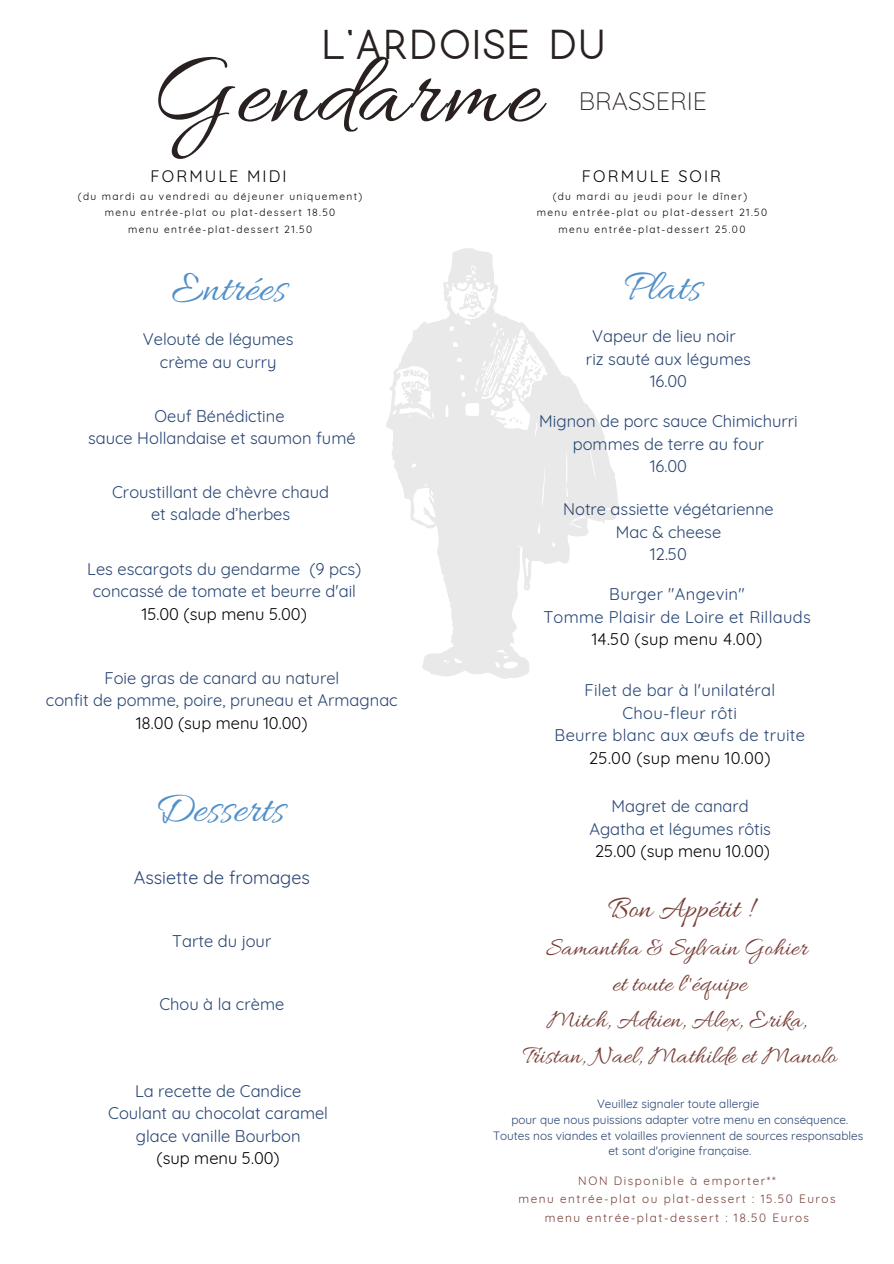
<style>
.page{position:relative;width:894px;height:1264px;background:#fff}
.page>*{position:absolute;margin:0;border:0;box-sizing:border-box;transform-origin:0 0}
.t1{font:104.7px "Allura";letter-spacing:.02em;color:#282120}
.t2{font:44.1px "Allura";color:#5290c9}
.t3{font:37.65px "Quick";color:#282120}
.t4{font:31.2px "Allura";color:#783f38}
.t5{font:25.8px/36px "Allura";color:#783f38;text-align:center}
.t6{font:300 25.05px "Quicksand";color:#282120}
.t7{font:18px "Quicksand";color:#274472}
.t8{font:16.5px/22.5px "Quicksand";color:#274472;text-align:center}
.t9{font:16.5px/22.5px "Quicksand";letter-spacing:.02em;color:#274472;text-align:center}
.t10{font:16.2px "Quicksand";letter-spacing:.13em;color:#000}
.t11{font:11.85px "Quicksand";color:#274472}
.t12{font:11.85px "Quicksand";letter-spacing:.13em;color:#783f38}
.t13{font:10.2px "Quicksand";letter-spacing:.13em;color:#000}
.s1{color:#000}
</style>
<div class="page">
<svg style="left:386px;top:248px;width:232px;height:431px"></svg>
<svg style="left:402px;top:369px;width:25px;height:11px"></svg>
<h6 class="t3" style="left:321px;top:30px;width:285px">L'ARDOISE DU</h6>
<h6 class="t1" style="left:150px;top:35px;width:390px">Gendarme</h6>
<h6 class="t6" style="left:578px;top:85px;width:130px">BRASSERIE</h6>
<h6 class="t10" style="left:150px;top:165px;width:137px">FORMULE MIDI</h6>
<h6 class="t13" style="left:78px;top:190px;width:286px">(du mardi au vendredi au déjeuner uniquement)</h6>
<h6 class="t13" style="left:105px;top:206px;width:232px">menu entrée-plat ou plat-dessert 18.50</h6>
<h6 class="t13" style="left:128px;top:222px;width:186px">menu entrée-plat-dessert 21.50</h6>
<p class="t2" style="left:171px;top:263px;width:116px">Entrées</p>
<p class="t8" style="left:143px;top:327px;width:152px">Velouté de légumes crème au curry</p>
<p class="t8" style="left:88px;top:404px;width:269px">Oeuf Bénédictine<br>sauce Hollandaise et saumon fumé</p>
<p class="t8" style="left:112px;top:480px;width:218px">Croustillant de chèvre chaud et salade d’herbes</p>
<h2 class="t8" style="left:87px;top:557px;width:275px">Les escargots du gendarme (9 pcs) concassé de tomate et beurre d'ail<br><span class="s1">15.00 (sup menu 5.00)</span></h2>
<h6 class="t8" style="left:46px;top:666px;width:353px">Foie gras de canard au naturel<br>confit de pomme, poire, pruneau et Armagnac<br><span class="s1">18.00 (sup menu 10.00)</span></h6>
<h6 class="t2" style="left:155px;top:784px;width:131px">Desserts</h6>
<p class="t7" style="left:134px;top:865px;width:178px">Assiette de fromages</p>
<h6 class="t8" style="left:172px;top:929px;width:101px">Tarte du jour</h6>
<h2 class="t8" style="left:159px;top:992px;width:126px">Chou à la crème</h2>
<h6 class="t8" style="left:108px;top:1079px;width:221px">La recette de Candice<br>Coulant au chocolat caramel glace vanille Bourbon<br><span class="s1">(sup menu 5.00)</span></h6>
<p class="t10" style="left:581px;top:165px;width:141px">FORMULE SOIR</p>
<p class="t13" style="left:552px;top:190px;width:196px">(du mardi au jeudi pour le dîner)</p>
<p class="t13" style="left:536px;top:206px;width:232px">menu entrée-plat ou plat-dessert 21.50</p>
<p class="t13" style="left:558px;top:222px;width:188px">menu entrée-plat-dessert 25.00</p>
<h6 class="t2" style="left:623px;top:262px;width:79px">Plats</h6>
<h6 class="t8" style="left:586px;top:324px;width:166px">Vapeur de lieu noir riz sauté aux légumes<br>16.00</h6>
<h5 class="t8" style="left:539px;top:410px;width:260px">Mignon de porc sauce Chimichurri pommes de terre au four<br>16.00</h5>
<h3 class="t8" style="left:563px;top:497px;width:212px">Notre assiette végétarienne<br>Mac &amp; cheese<br>12.50</h3>
<h4 class="t9" style="left:543px;top:583px;width:269px">Burger "Angevin"<br>Tomme Plaisir de Loire et Rillauds<br><span class="s1">14.50 (sup menu 4.00)</span></h4>
<h6 class="t9" style="left:554px;top:678px;width:252px">Filet de bar à l'unilatéral<br>Chou-fleur rôti<br>Beurre blanc aux œufs de truite<br><span class="s1">25.00 (sup menu 10.00)</span></h6>
<h6 class="t8" style="left:589px;top:794px;width:183px">Magret de canard<br>Agatha et légumes rôtis<br><span class="s1">25.00 (sup menu 10.00)</span></h6>
<h2 class="t4" style="left:608px;top:890px;width:145px">Bon Appétit !</h2>
<h2 class="t5" style="left:523px;top:931px;width:315px">Samantha &amp; Sylvain Gohier<br>et toute l''équipe<br>Mitch, Adrien, Alex, Erika,<br>Tristan, Nael, Mathilde et Manolo</h2>
<p class="t11" style="left:597px;top:1096px;width:164px">Veuillez signaler toute allergie</p>
<p class="t11" style="left:511px;top:1111px;width:338px">pour que nous puissions adapter votre menu en conséquence.</p>
<p class="t11" style="left:493px;top:1127px;width:371px">Toutes nos viandes et volailles proviennent de sources responsables</p>
<p class="t11" style="left:608px;top:1143px;width:144px">et sont d'origine française.</p>
<p class="t12" style="left:578px;top:1172px;width:199px">NON Disponible à emporter**</p>
<p class="t12" style="left:518px;top:1191px;width:319px">menu entrée-plat ou plat-dessert : 15.50 Euros</p>
<p class="t12" style="left:544px;top:1210px;width:265px">menu entrée-plat-dessert : 18.50 Euros</p>
</div>
